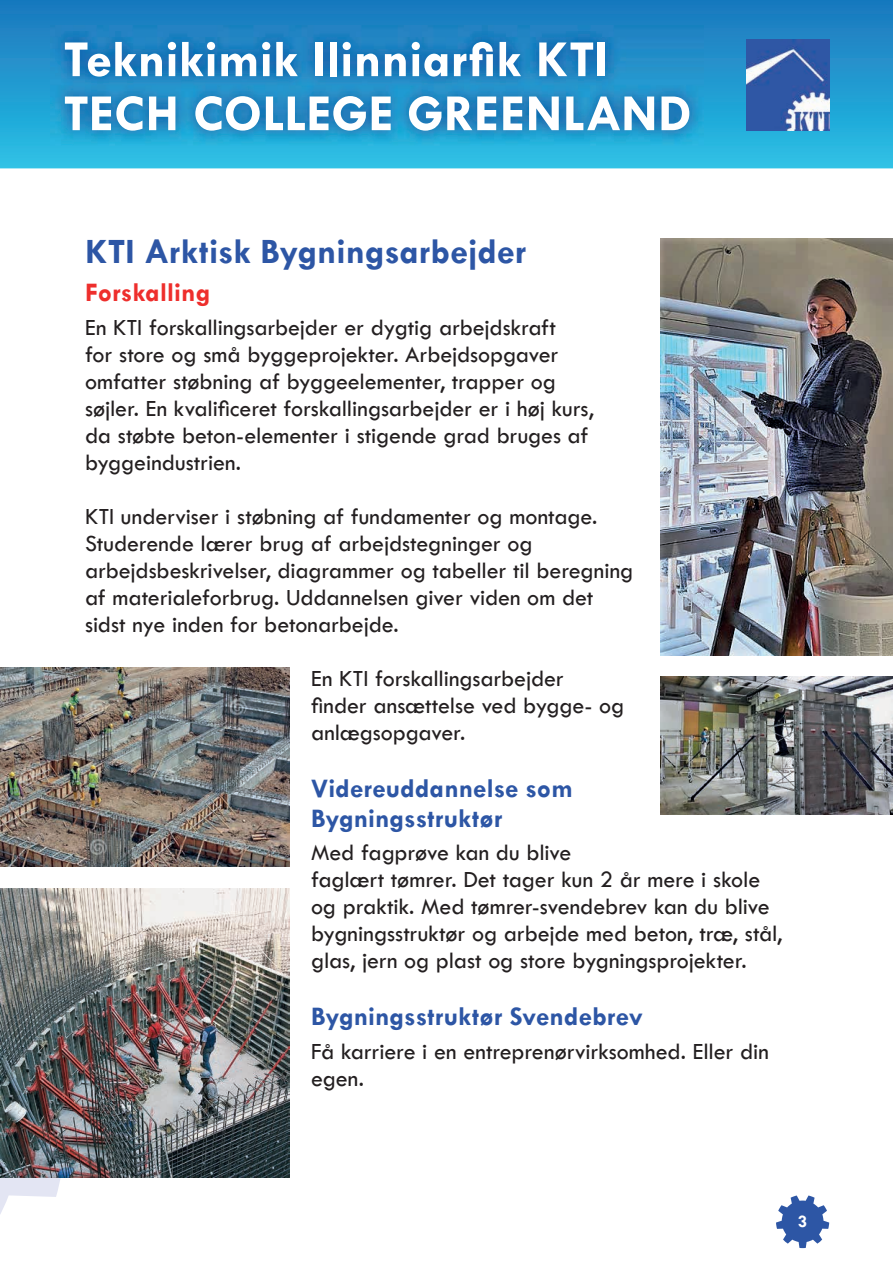
<style>
.page{position:relative;width:893px;height:1263px;background:#fff}
.page>*{position:absolute;margin:0;border:0;box-sizing:border-box;transform-origin:0 0}
.t1{font:700 52.5px/54px "Tw Cen";letter-spacing:.005em;color:#fff}
.t2{font:700 36px "Tw Cen";letter-spacing:.005em;color:#2d56a5}
.t3{font:700 27px/30px "Tw Cen";letter-spacing:.01em;color:#2d56a5}
.t4{font:700 27px "Tw Cen";letter-spacing:.005em;color:#ee2e2c}
.t5{font:500 24px/27px "Tw Cen";letter-spacing:-.01em;color:#231f20}
.t6{font:700 18px "Tw Cen";color:#fff}
</style>
<div class="page">
<svg style="left:0;top:1178px;width:61px;height:36px"></svg>
<svg style="left:0;top:0;width:893px;height:168px;background:#229ad0"></svg>
<img style="left:50px;top:26px;width:654px;height:120px">
<img style="left:746px;top:40px;width:83px;height:90px">
<svg style="left:776px;top:1195px;width:53px;height:53px"></svg>
<img style="left:660px;top:238px;width:233px;height:417px">
<img style="left:660px;top:677px;width:233px;height:138px">
<img style="left:0;top:888px;width:290px;height:290px">
<img style="left:0;top:668px;width:290px;height:199px">
<h1 class="t1" style="left:64px;top:31px;width:629px">Teknikimik Ilinniarfik KTI<br>TECH COLLEGE GREENLAND</h1>
<h2 class="t2" style="left:85px;top:230px;width:443px">KTI Arktisk Bygningsarbejder</h2>
<p class="t4" style="left:85px;top:277px;width:127px">Forskalling</p>
<p class="t5" style="left:85px;top:314px;width:510px">En KTI forskallingsarbejder er dygtig arbejdskraft<br>for store og små byggeprojekter. Arbejdsopgaver omfatter støbning af byggeelementer, trapper og søjler. En kvalificeret forskallingsarbejder er i høj kurs, da støbte beton-elementer i stigende grad bruges af byggeindustrien.</p>
<p class="t5" style="left:85px;top:503px;width:550px">KTI underviser i støbning af fundamenter og montage.<br>Studerende lærer brug af arbejdstegninger og arbejdsbeskrivelser, diagrammer og tabeller til beregning af materialeforbrug. Uddannelsen giver viden om det sidst nye inden for betonarbejde.</p>
<p class="t5" style="left:311px;top:665px;width:315px">En KTI forskallingsarbejder finder ansættelse ved bygge- og anlægsopgaver.</p>
<p class="t3" style="left:311px;top:773px;width:263px">Videreuddannelse som<br>Bygningsstruktør</p>
<p class="t5" style="left:311px;top:839px;width:473px">Med fagprøve kan du blive<br>faglært tømrer. Det tager kun 2 år mere i skole og praktik. Med tømrer-svendebrev kan du blive bygningsstruktør og arbejde med beton, træ, stål, glas, jern og plast og store bygningsprojekter.</p>
<p class="t3" style="left:311px;top:1001px;width:334px">Bygningsstruktør Svendebrev</p>
<p class="t5" style="left:311px;top:1037px;width:459px">Få karriere i en entreprenørvirksomhed. Eller din egen.</p>
<p class="t6" style="left:798px;top:1210px;width:11px">3</p>
</div>
